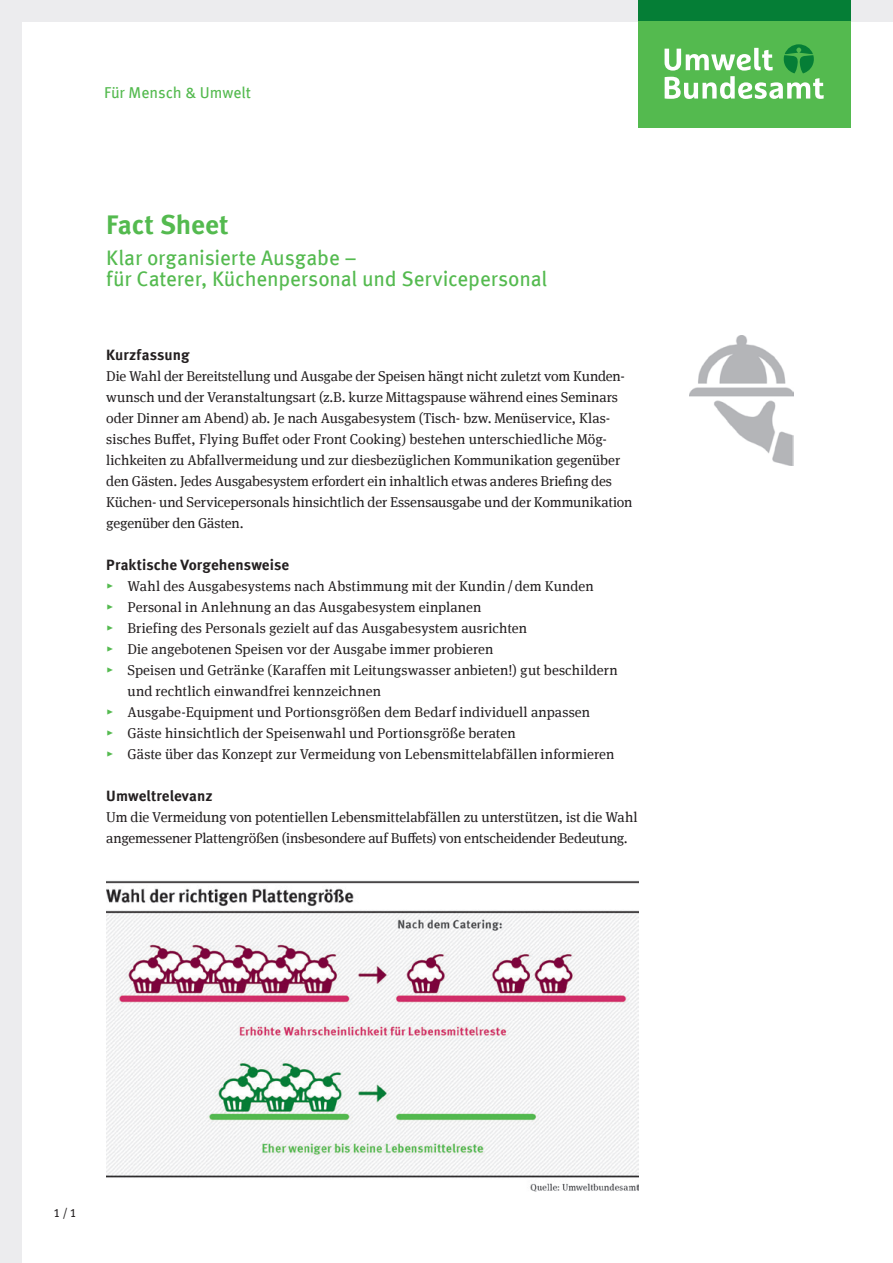
<style>
.page{position:relative;width:893px;height:1263px;background:#fff}
.page>*{position:absolute;margin:0;border:0;box-sizing:border-box;transform-origin:0 0}
.H1_Head{font:700 27px "Meta Offc";letter-spacing:-.01em;color:#54ba4f}
.H2_Head{font:21px/21px "Meta Offc";letter-spacing:-.01em;color:#54ba4f}
.H1_fuer_Mensch_und_U{font:15.75px "Meta Offc";letter-spacing:-.005em;color:#54ba4f}
.H3_Head{font:700 15px "Meta Offc";letter-spacing:.005em;color:#231f20}
.P_Text{font:14.25px/21px "Meta Serif Offc";letter-spacing:-.005em;color:#231f20}
.t1{font:12px "Meta Offc";color:#231f20}
.s1{color:#54ba4f}
</style>
<div class="page">
<div style="left:0;top:0;width:893px;height:21px;background:#ececee"></div>
<div style="left:638px;top:0;width:212px;height:21px;background:#057e36"></div>
<div style="left:638px;top:21px;width:212px;height:107px;background:#54ba4f"></div>
<svg style="left:665px;top:44px;width:159px;height:55px"></svg>
<div style="left:0;top:0;width:21px;height:1263px;background:#ececee"></div>
<img style="left:689px;top:336px;width:104px;height:130px">
<img style="left:106px;top:880px;width:532px;height:312px">
<h1 class="H1_fuer_Mensch_und_U" style="left:104px;top:83px;width:148px">Für Mensch &amp; Umwelt</h1>
<h1 class="H1_Head" style="left:106px;top:208px;width:124px">Fact Sheet</h1>
<h2 class="H2_Head" style="left:106px;top:248px;width:442px">Klar organisierte Ausgabe –<br>für -Caterer, -Küchenpersonal und Servicepersonal</h2>
<h3 class="H3_Head" style="left:106px;top:345px;width:85px">Kurzfassung</h3>
<p class="P_Text" style="left:106px;top:365px;width:528px">Die Wahl der Bereitstellung und Ausgabe der Speisen hängt nicht zuletzt vom Kunden&shy;wunsch und der Veranstaltungsart (z.B. kurze Mittagspause während eines Seminars oder Dinner am Abend) ab. Je nach Ausgabesystem (Tisch- bzw. Menüservice, Klas&shy;sisches Buffet, Flying Buffet oder Front Cooking) bestehen unterschiedliche Mög&shy;lichkeiten zu Abfallvermeidung und zur diesbezüglichen Kommunikation gegenüber den Gästen. Jedes Ausgabesystem erfordert ein inhaltlich etwas anderes Briefing des Küchen- und Servicepersonals hinsichtlich der Essensausgabe und der Kommunikation gegenüber den Gästen.</p>
<h3 class="H3_Head" style="left:106px;top:555px;width:184px">Praktische Vorgehensweise</h3>
<p class="P_Text" style="left:106px;top:575px;width:489px"><span class="s1">▸</span> Wahl des Ausgabesystems nach Abstimmung mit der Kundin/dem Kunden</p>
<p class="P_Text" style="left:106px;top:596px;width:377px"><span class="s1">▸</span> Personal in Anlehnung an das Ausgabesystem einplanen</p>
<p class="P_Text" style="left:106px;top:617px;width:422px"><span class="s1">▸</span> Briefing des Personals gezielt auf das Ausgabesystem ausrichten</p>
<p class="P_Text" style="left:106px;top:638px;width:389px"><span class="s1">▸</span> Die angebotenen Speisen vor der Ausgabe immer probieren</p>
<p class="P_Text" style="left:128px;top:659px;width:492px;text-indent:-21px"><span class="s1">▸</span> Speisen und Getränke (Karaffen mit Leitungswasser anbieten!) gut beschildern und rechtlich einwandfrei kennzeichnen</p>
<p class="P_Text" style="left:106px;top:701px;width:485px"><span class="s1">▸</span> Ausgabe-Equipment und Portionsgrößen dem Bedarf individuell anpassen</p>
<p class="P_Text" style="left:106px;top:722px;width:411px"><span class="s1">▸</span> Gäste hinsichtlich der Speisenwahl und Portionsgröße beraten</p>
<p class="P_Text" style="left:106px;top:743px;width:510px"><span class="s1">▸</span> Gäste über das Konzept zur Vermeidung von Lebensmittelabfällen informieren</p>
<h3 class="H3_Head" style="left:106px;top:786px;width:108px">Umweltrelevanz</h3>
<p class="P_Text" style="left:106px;top:806px;width:533px">Um die Vermeidung von potentiellen Lebensmittelabfällen zu unterstützen, ist die Wahl angemessener Plattengrößen (insbesondere auf Buffets) von entscheidender Bedeutung.</p>
<p class="t1" style="left:54px;top:1206px;width:25px">1/1</p>
</div>
